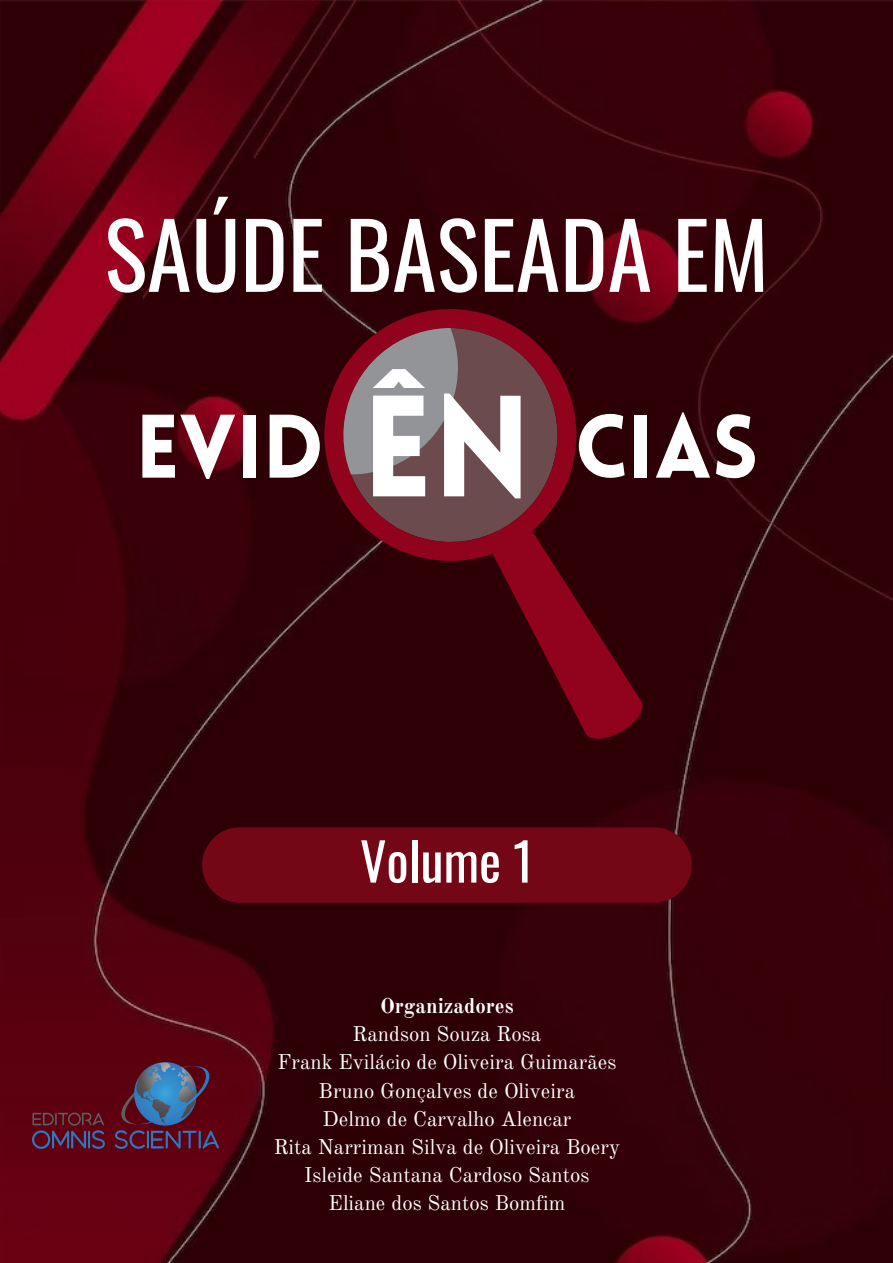
<style>
.page{position:relative;width:893px;height:1263px;background:#fff}
.page>*{position:absolute;margin:0;border:0;box-sizing:border-box;transform-origin:0 0}
.t1{font:900 140.85px "Lovelo";color:#fff}
.t2{font:90px "Oswald";color:#fff}
.t3{font:900 88.05px "Lovelo";color:#fff}
.t4{font:52.2px "Oswald";color:#fff}
.t5{font:20.85px/28.2px "Old Standard";color:#fff;text-align:center}
.s1{font-weight:700}
</style>
<div class="page">
<img style="left:0;top:0;width:893px;height:1263px">
<img style="left:33px;top:1063px;width:185px;height:85px">
<svg style="left:306px;top:291px;width:340px;height:450px;background:#480b15"></svg>
<svg style="left:332px;top:328px;width:138px;height:146px;background:#83656d"></svg>
<div style="left:202px;top:827px;width:490px;height:76px;background:#730715"></div>
<p class="t2" style="left:104px;top:175px;width:666px">SAÚDE BASEADA EM</p>
<p class="t1" style="left:362px;top:359px;width:172px">ÊN</p>
<p class="t3" style="left:135px;top:392px;width:191px">EVID</p>
<p class="t3" style="left:575px;top:392px;width:185px">CIAS</p>
<p class="t4" style="left:360px;top:815px;width:175px">Volume 1</p>
<p class="t5" style="left:274px;top:992px;width:348px"><span class="s1">Organizadores<br></span>Randson Souza Rosa<br>Frank Evilácio de Oliveira Guimarães<br>Bruno Gonçalves de Oliveira<br>Delmo de Carvalho Alencar<br>Rita Narriman Silva de Oliveira Boery<br>Isleide Santana Cardoso Santos<br>Eliane dos Santos Bomfim</p>
</div>
